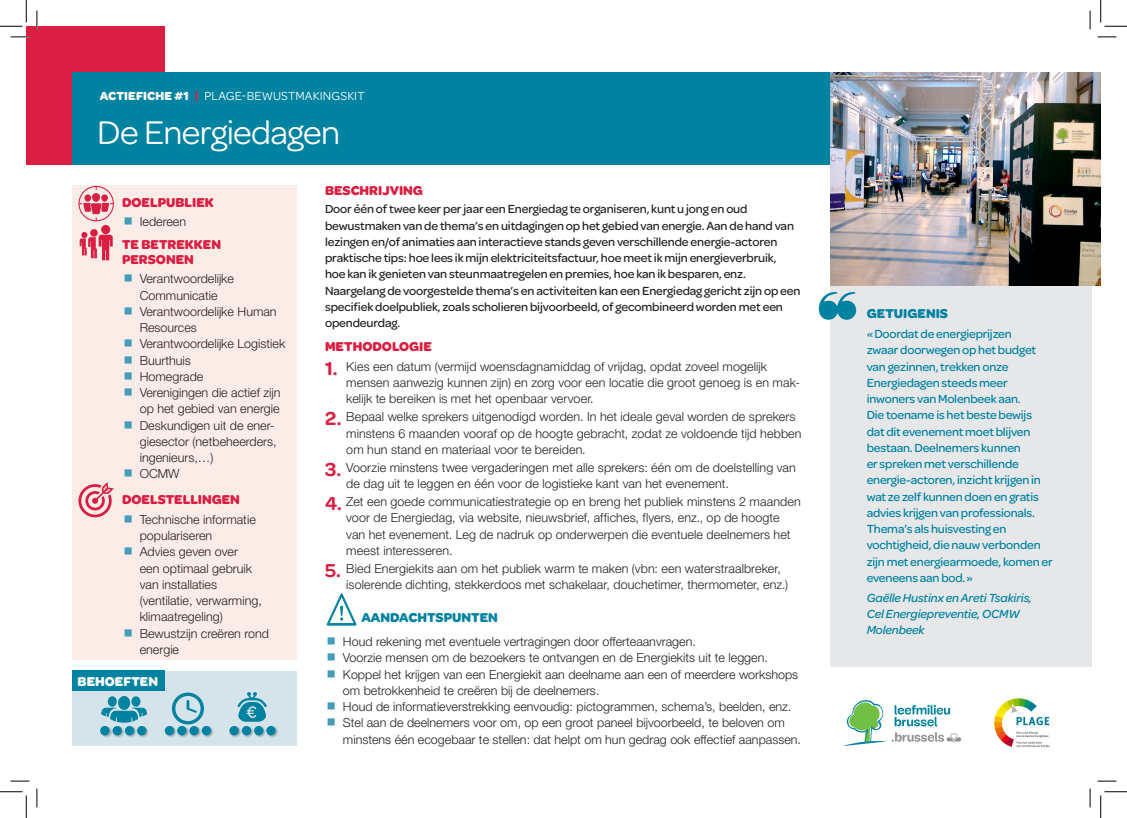
<style>
.page{position:relative;width:1127px;height:818px;background:#fff}
.page>*{position:absolute;margin:0;border:0;box-sizing:border-box;transform-origin:0 0}
.t1{font:35px "Omnes";letter-spacing:-.02em;color:#fff}
.t2{font:700 13.75px/15px "Omnes";color:#da1e42}
.t3{font:700 13.75px "Omnes";color:#0082a1}
.t4{font:700 13.75px "Omnes";color:#fff}
.t5{font:300 12.5px/16.2px "Helvetica Neue";color:#231f20}
.t6{font:500 12.5px/16.2px "Omnes";letter-spacing:-.01em;color:#231f20}
.t7{font:500 12.5px/16.2px "Omnes";letter-spacing:-.015em;color:#0082a1}
.t8{font:italic 500 12.5px/16.2px "Omnes";letter-spacing:-.01em;color:#0082a1}
.t9{font:12.5px "Omnes";letter-spacing:.01em;color:#fff}
.s1{font-weight:700}
.s2{font-weight:600;color:#da1e42}
.s3{font-family:"Omnes";font-weight:600;font-size:20px;color:#da1e42}
</style>
<div class="page">
<div style="left:72px;top:186px;width:224px;height:474px;background:#fbece8"></div>
<div style="left:830px;top:285px;width:261px;height:382px;background:#e6e7e9"></div>
<div style="left:26px;top:26px;width:139px;height:139px;background:#da1e42"></div>
<div style="left:72px;top:73px;width:763px;height:92px;background:#0082a1"></div>
<img style="left:994px;top:698px;width:56px;height:50px">
<svg style="left:843px;top:700px;width:119px;height:46px"></svg>
<svg style="left:78px;top:482px;width:36px;height:35px"></svg>
<svg style="left:78px;top:186px;width:36px;height:74px"></svg>
<img style="left:830px;top:73px;width:270px;height:212px">
<div style="left:72px;top:671px;width:224px;height:75px;background:#d5e3eb"></div>
<div style="left:72px;top:671px;width:92px;height:20px;background:#0082a1"></div>
<div style="left:118px;top:696px;width:12px;height:14px;background:#0082a1;border-radius:50%"></div>
<div style="left:108px;top:696px;width:9px;height:11px;background:#0082a1;border-radius:50%"></div>
<svg style="left:101px;top:708px;width:46px;height:15px"></svg>
<div style="left:131px;top:696px;width:9px;height:11px;background:#0082a1;border-radius:50%"></div>
<svg style="left:237px;top:692px;width:30px;height:30px"></svg>
<svg style="left:172px;top:692px;width:32px;height:32px"></svg>
<div style="left:100px;top:725px;width:12px;height:13px;background:#231f20;opacity:.3"></div>
<div style="left:100px;top:726px;width:9px;height:9px;background:#0082a1;border-radius:50%"></div>
<div style="left:164px;top:725px;width:13px;height:13px;background:#231f20;opacity:.3"></div>
<div style="left:165px;top:726px;width:9px;height:9px;background:#0082a1;border-radius:50%"></div>
<div style="left:229px;top:725px;width:12px;height:13px;background:#231f20;opacity:.3"></div>
<div style="left:229px;top:726px;width:10px;height:9px;background:#0082a1;border-radius:50%"></div>
<div style="left:112px;top:725px;width:13px;height:13px;background:#231f20;opacity:.3"></div>
<div style="left:112px;top:726px;width:10px;height:9px;background:#0082a1;border-radius:50%"></div>
<div style="left:177px;top:725px;width:12px;height:13px;background:#231f20;opacity:.3"></div>
<div style="left:177px;top:726px;width:9px;height:9px;background:#0082a1;border-radius:50%"></div>
<div style="left:241px;top:725px;width:13px;height:13px;background:#231f20;opacity:.3"></div>
<div style="left:242px;top:726px;width:9px;height:9px;background:#0082a1;border-radius:50%"></div>
<div style="left:124px;top:725px;width:13px;height:13px;background:#231f20;opacity:.3"></div>
<div style="left:125px;top:726px;width:9px;height:9px;background:#0082a1;border-radius:50%"></div>
<div style="left:189px;top:725px;width:12px;height:13px;background:#231f20;opacity:.3"></div>
<div style="left:189px;top:726px;width:10px;height:9px;background:#0082a1;border-radius:50%"></div>
<div style="left:253px;top:725px;width:13px;height:13px;background:#231f20;opacity:.3"></div>
<div style="left:254px;top:726px;width:9px;height:9px;background:#0082a1;border-radius:50%"></div>
<div style="left:137px;top:725px;width:12px;height:13px;background:#231f20;opacity:.3"></div>
<div style="left:137px;top:726px;width:9px;height:9px;background:#0082a1;border-radius:50%"></div>
<div style="left:201px;top:725px;width:13px;height:13px;background:#231f20;opacity:.3"></div>
<div style="left:202px;top:726px;width:9px;height:9px;background:#0082a1;border-radius:50%"></div>
<div style="left:266px;top:725px;width:12px;height:13px;background:#231f20;opacity:.3"></div>
<div style="left:266px;top:726px;width:10px;height:9px;background:#0082a1;border-radius:50%"></div>
<svg style="left:326px;top:593px;width:30px;height:33px"></svg>
<svg style="left:818px;top:292px;width:38px;height:28px"></svg>
<svg style="left:11px;top:36px;width:18px;height:2px"></svg>
<svg style="left:1097px;top:36px;width:18px;height:2px"></svg>
<svg style="left:11px;top:780px;width:18px;height:2px"></svg>
<svg style="left:1097px;top:780px;width:18px;height:2px"></svg>
<svg style="left:36px;top:11px;width:2px;height:18px"></svg>
<svg style="left:36px;top:788px;width:2px;height:19px"></svg>
<svg style="left:1089px;top:11px;width:1px;height:18px"></svg>
<svg style="left:1089px;top:788px;width:1px;height:19px"></svg>
<svg style="left:0;top:0;width:27px;height:27px"></svg>
<svg style="left:0;top:791px;width:27px;height:27px"></svg>
<svg style="left:1100px;top:0;width:26px;height:27px"></svg>
<svg style="left:1100px;top:791px;width:26px;height:27px"></svg>
<p class="t9" style="left:100px;top:87px;width:266px"><span class="s1">ACTIEFICHE #1</span> <span class="s2">|</span> PLAGE-BEWUSTMAKINGSKIT</p>
<h1 class="t1" style="left:97px;top:108px;width:245px">De Energiedagen</h1>
<p class="t2" style="left:122px;top:194px;width:93px">DOELPUBLIEK</p>
<p class="t5" style="left:140px;top:214px;width:48px">Iedereen</p>
<p class="t2" style="left:122px;top:236px;width:100px">TE BETREKKEN<br>PERSONEN</p>
<p class="t5" style="left:140px;top:270px;width:147px">Verantwoordelijke<br>Communicatie<br>Verantwoordelijke Human<br>Resources<br>Verantwoordelijke Logistiek<br>Buurthuis<br>Homegrade<br>Verenigingen die actief zijn op het gebied van energie<br>Deskundigen uit de ener&shy;giesector (netbeheerders, ingenieurs,…)<br>OCMW</p>
<p class="t2" style="left:122px;top:491px;width:119px">DOELSTELLINGEN</p>
<p class="t5" style="left:140px;top:511px;width:131px">Technische informatie populariseren<br>Advies geven over<br>een optimaal gebruik van installaties (ventilatie, verwarming, klimaatregeling)<br>Bewustzijn creëren rond energie</p>
<p class="t4" style="left:78px;top:671px;width:82px">BEHOEFTEN</p>
<p class="t2" style="left:325px;top:183px;width:99px">BESCHRIJVING</p>
<p class="t6" style="left:325px;top:200px;width:477px">Door één of twee keer per jaar een Energiedag te organiseren, kunt u jong en oud bewustmaken van de thema’s en uitdagingen op het gebied van energie. Aan de hand van lezingen en/of animaties aan interactieve stands geven verschillende energie-actoren praktische tips: hoe lees ik mijn elektriciteitsfactuur, hoe meet ik mijn energieverbruik,<br>hoe kan ik genieten van steunmaatregelen en premies, hoe kan ik besparen, enz.<br>Naargelang de voorgestelde thema’s en activiteiten kan een Energiedag gericht zijn op een specifiek doelpubliek, zoals scholieren bijvoorbeeld, of gecombineerd worden met een opendeurdag.</p>
<p class="t2" style="left:325px;top:338px;width:108px">METHODOLOGIE</p>
<p class="t5" style="left:346px;top:358px;width:455px;text-indent:-21px"><span class="s3">1.</span> Kies een datum (vermijd woensdagnamiddag of vrijdag, opdat zoveel mogelijk mensen aanwezig kunnen zijn) en zorg voor een locatie die groot genoeg is en mak&shy;kelijk te bereiken is met het openbaar vervoer.</p>
<p class="t5" style="left:346px;top:408px;width:456px;text-indent:-21px"><span class="s3">2.</span> Bepaal welke sprekers uitgenodigd worden. In het ideale geval worden de sprekers minstens 6 maanden vooraf op de hoogte gebracht, zodat ze voldoende tijd hebben om hun stand en materiaal voor te bereiden.</p>
<p class="t5" style="left:346px;top:459px;width:451px;text-indent:-21px"><span class="s3">3.</span> Voorzie minstens twee vergaderingen met alle sprekers: één om de doelstelling van de dag uit te leggen en één voor de logistieke kant van het evenement.</p>
<p class="t5" style="left:346px;top:493px;width:456px;text-indent:-21px"><span class="s3">4.</span> Zet een goede communicatiestrategie op en breng het publiek minstens 2 maanden voor de Energiedag, via website, nieuwsbrief, affiches, flyers, enz., op de hoogte van het evenement. Leg de nadruk op onderwerpen die eventuele deelnemers het meest interesseren.</p>
<p class="t5" style="left:346px;top:560px;width:443px;text-indent:-21px"><span class="s3">5.</span> Bied Energiekits aan om het publiek warm te maken (vbn: een waterstraalbreker, isolerende dichting, stekkerdoos met schakelaar, douchetimer, thermometer, enz.)</p>
<p class="t3" style="left:361px;top:607px;width:138px">AANDACHTSPUNTEN</p>
<p class="t5" style="left:343px;top:633px;width:459px">Houd rekening met eventuele vertragingen door offerteaanvragen.<br>Voorzie mensen om de bezoekers te ontvangen en de Energiekits uit te leggen.<br>Koppel het krijgen van een Energiekit aan deelname aan een of meerdere workshops om betrokkenheid te creëren bij de deelnemers.<br>Houd de informatieverstrekking eenvoudig: pictogrammen, schema’s, beelden, enz.<br>Stel aan de deelnemers voor om, op een groot paneel bijvoorbeeld, te beloven om minstens één ecogebaar te stellen: dat helpt om hun gedrag ook effectief aanpassen.</p>
<p class="t3" style="left:866px;top:304px;width:83px">GETUIGENIS</p>
<p class="t7" style="left:866px;top:325px;width:187px">«Doordat de energieprijzen<br>zwaar doorwegen op het budget van gezinnen, trekken onze<br>Energiedagen steeds meer inwoners van Molenbeek aan.<br>Die toename is het beste bewijs dat dit evenement moet blijven bestaan. Deelnemers kunnen<br>er spreken met verschillende energie-actoren, inzicht krijgen in wat ze zelf kunnen doen en gratis advies krijgen van professionals.<br>Thema’s als huisvesting en vochtigheid, die nauw verbonden zijn met energiearmoede, komen er eveneens aan bod.»</p>
<p class="t8" style="left:866px;top:589px;width:167px">Gaëlle Hustinx en Areti Tsakiris,<br>Cel Energiepreventie, OCMW<br>Molenbeek</p>
</div>
